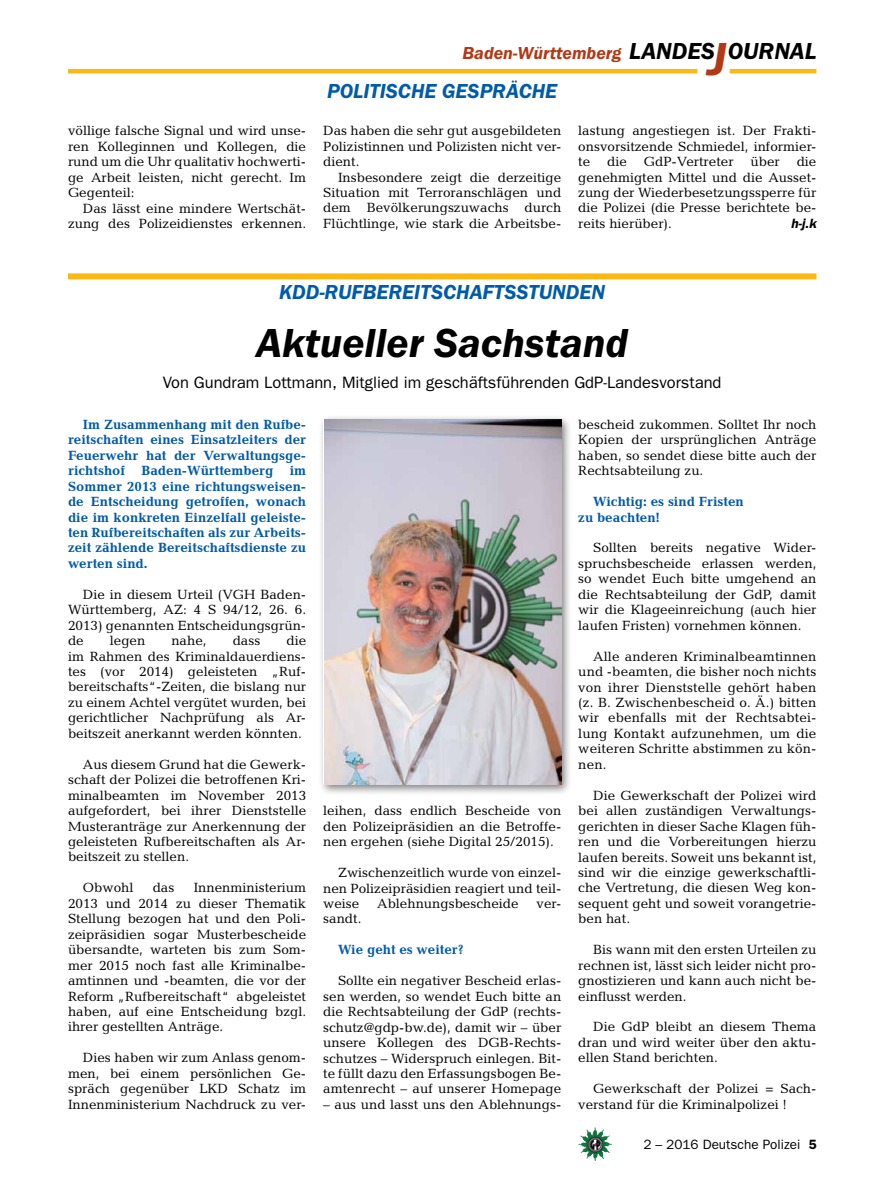
<style>
.page{position:relative;width:893px;height:1191px;background:#fff}
.page>*{position:absolute;margin:0;border:0;box-sizing:border-box;transform-origin:0 0}
.t1{font:italic 600 42px "Franklin Gothic Itc T";color:#000}
.t2{font:italic 600 24px "Franklin Gothic Itc T";color:#000}
.t3{font:italic 600 21px "Franklin Gothic Itc T";color:#005baa}
.t4{font:italic 600 18px "Franklin Gothic Itc T";color:#b33916}
.t5{font:16.5px "Franklin Gothic";color:#000}
.t6{font:13.5px/15.5px "Candida";color:#000;text-align:justify}
.t7{font:700 13.5px/15.5px "Candida";color:#005baa;text-align:justify}
.t8{font:13.5px "Franklin Gothic";color:#000}
.t9{font:italic 600 13.5px "Franklin Gothic";color:#000}
.s1{font-size:48px;color:#b33916}
.s2{font-weight:600}
</style>
<div class="page">
<img style="left:578px;top:1127px;width:17px;height:25px">
<hr style="left:730px;top:69px;width:86px;height:4px;background:#fdb913">
<hr style="left:68px;top:69px;width:629px;height:4px;background:#fdb913">
<div style="left:318px;top:414px;width:254px;height:382px;background:#000;opacity:.5"></div>
<img style="left:325px;top:420px;width:236px;height:364px">
<div style="left:68px;top:273px;width:748px;height:6px;background:#fdb913"></div>
<p class="t6" style="left:68px;top:123px;width:240px">völlige falsche Signal und wird unse&shy;ren Kolleginnen und Kollegen, die rund um die Uhr qualitativ hochwerti&shy;ge Arbeit leisten, nicht gerecht. Im Gegenteil:</p>
<p class="t6" style="left:68px;top:200px;width:240px;text-align:right">Das lässt eine mindere Wertschät&shy;zung des Polizeidienstes erkennen.</p>
<h3 class="t4" style="left:462px;top:42px;width:160px">BADEN-WÜRTTEMBERG</h3>
<h3 class="t3" style="left:327px;top:79px;width:142px">POLITISCHE GESPR</h3>
<h3 class="t3" style="left:506px;top:79px;width:52px">ÄCHE</h3>
<h2 class="t2" style="left:629px;top:37px;width:189px">LANDES<span class="s1">J</span>OURNAL</h2>
<p class="t6" style="left:323px;top:123px;width:240px">Das haben die sehr gut ausgebildeten Polizistinnen und Polizisten nicht ver&shy;dient.</p>
<p class="t6" style="left:323px;top:169px;width:240px;text-indent:15px">Insbesondere zeigt die derzeitige Situation mit Terroranschlägen und dem Bevölkerungszuwachs durch Flüchtlinge, wie stark die Arbeitsbe-</p>
<p class="t6" style="left:578px;top:123px;width:240px">lastung angestiegen ist. Der Frakti&shy;onsvorsitzende Schmiedel, informier&shy;te</p>
<p class="t6" style="left:578px;top:154px;width:240px;text-indent:218px">die genehmigten Mittel und die Ausset&shy;zung der Wiederbesetzungssperre für die Polizei (die Presse berichtete be&shy;reits hierüber).</p>
<p class="t6" style="left:607px;top:154px;width:21px">die</p>
<p class="t6" style="left:644px;top:154px;width:91px">GdP-Vertreter</p>
<p class="t6" style="left:750px;top:154px;width:31px">über</p>
<p class="t9" style="left:791px;top:215px;width:27px">h-j.k</p>
<h3 class="t3" style="left:279px;top:280px;width:73px">KDD-RUFBERE</h3>
<h3 class="t3" style="left:414px;top:280px;width:139px">ITSCHAFTSS TUNDEN</h3>
<h1 class="t1" style="left:256px;top:318px;width:374px">AKTUELLER SACHSTAND</h1>
<p class="t5" style="left:163px;top:373px;width:560px">Von Gundram Lottmann, Mitglied im geschäftsführenden GdP-Landesvorstand</p>
<p class="t7" style="left:68px;top:416px;width:240px;text-indent:15px">Im Zusammenhang mit den Rufbe&shy;reitschaften eines Einsatzleiters der Feuerwehr hat der Verwaltungsge&shy;richtshof Baden-Württemberg im Sommer 2013 eine richtungsweisen&shy;de Entscheidung getroffen, wonach die im konkreten Einzelfall geleiste&shy;ten Rufbereitschaften als zur Arbeits&shy;zeit zählende Bereitschaftsdienste zu werten sind.</p>
<p class="t6" style="left:68px;top:586px;width:240px;text-indent:15px">Die in diesem Urteil (VGH Baden-Württemberg, AZ: 4 S 94/12, 26. 6.<br>2013) genannten Entscheidungsgrün&shy;de</p>
<p class="t6" style="left:68px;top:633px;width:240px;text-indent:218px">die im Rahmen des Kriminaldauerdiens&shy;tes (vor 2014) geleisteten „Ruf&shy;bereitschafts“-Zeiten, die bislang nur zu einem Achtel vergütet wurden, bei gerichtlicher Nachprüfung als Ar&shy;beitszeit anerkannt werden könnten.</p>
<p class="t6" style="left:68px;top:756px;width:240px;text-indent:15px">Aus diesem Grund hat die Gewerk&shy;schaft der Polizei die betroffenen Kri&shy;minalbeamten im November 2013 aufgefordert, bei ihrer Dienststelle Musteranträge zur Anerkennung der geleisteten Rufbereitschaften als Ar&shy;beitszeit zu stellen.</p>
<p class="t6" style="left:83px;top:880px;width:52px">Obwohl</p>
<p class="t6" style="left:153px;top:880px;width:23px">das</p>
<p class="t6" style="left:110px;top:633px;width:37px">legen</p>
<p class="t6" style="left:171px;top:633px;width:37px">nahe,</p>
<p class="t6" style="left:233px;top:633px;width:29px">dass</p>
<p class="t6" style="left:68px;top:880px;width:240px;text-indent:126px">Innenministerium 2013 und 2014 zu dieser Thematik Stellung bezogen hat und den Poli&shy;zeipräsidien sogar Musterbescheide übersandte, warteten bis zum Som&shy;mer 2015 noch fast alle Kriminalbe&shy;amtinnen und -beamten, die vor der Reform „Rufbereitschaft“ abgeleistet haben, auf eine Entscheidung bzgl. ihrer gestellten Anträge.</p>
<p class="t6" style="left:68px;top:1050px;width:240px;text-indent:15px">Dies haben wir zum Anlass genom&shy;men, bei einem persönlichen Ge&shy;spräch gegenüber LKD Schatz im Innenministerium Nachdruck zu ver-</p>
<p class="t6" style="left:323px;top:803px;width:240px">leihen, dass endlich Bescheide von den Polizeipräsidien an die Betroffe&shy;nen ergehen (siehe Digital 25/2015).</p>
<p class="t6" style="left:323px;top:865px;width:240px;text-indent:15px">Zwischenzeitlich wurde von einzel&shy;nen Polizeipräsidien reagiert und teil&shy;weise</p>
<p class="t6" style="left:377px;top:895px;width:143px">Ablehnungsbescheide</p>
<p class="t6" style="left:536px;top:895px;width:26px">ver-</p>
<p class="t6" style="left:323px;top:911px;width:40px">sandt.</p>
<p class="t7" style="left:338px;top:942px;width:127px">Wie geht es weiter?</p>
<p class="t6" style="left:323px;top:973px;width:240px;text-indent:15px">Sollte ein negativer Bescheid erlas&shy;sen werden, so wendet Euch bitte an die Rechtsabteilung der GdP (rechts&shy;schutz@gdp-bw.de), damit wir – über unsere Kollegen des DGB-Rechts&shy;schutzes – Widerspruch einlegen. Bit&shy;te füllt dazu den Erfassungsbogen Be&shy;amtenrecht – auf unserer Homepage</p>
<p class="t6" style="left:323px;top:1096px;width:240px">– aus und lasst uns den Ablehnungs-</p>
<p class="t6" style="left:578px;top:416px;width:240px">bescheid zukommen. Solltet Ihr noch Kopien der ursprünglichen Anträge haben, so sendet diese bitte auch der Rechtsabteilung zu.</p>
<p class="t7" style="left:578px;top:494px;width:167px;text-indent:15px">Wichtig: es sind Fristen zu beachten!</p>
<p class="t6" style="left:578px;top:540px;width:240px;text-indent:15px">Sollten bereits negative Wider&shy;spruchsbescheide erlassen werden, so wendet Euch bitte umgehend an die Rechtsabteilung der GdP, damit wir die Klageeinreichung (auch hier laufen Fristen) vornehmen können.</p>
<p class="t6" style="left:578px;top:648px;width:240px;text-indent:15px">Alle anderen Kriminalbeamtinnen und -beamten, die bisher noch nichts von ihrer Dienststelle gehört haben (z. B. Zwischenbescheid o. Ä.) bitten wir ebenfalls mit der Rechtsabtei&shy;lung Kontakt aufzunehmen, um die weiteren Schritte abstimmen zu kön&shy;nen.</p>
<p class="t6" style="left:578px;top:787px;width:240px;text-indent:15px">Die Gewerkschaft der Polizei wird bei allen zuständigen Verwaltungs&shy;gerichten in dieser Sache Klagen füh&shy;ren und die Vorbereitungen hierzu laufen bereits. Soweit uns bekannt ist, sind wir die einzige gewerkschaftli&shy;che Vertretung, die diesen Weg kon&shy;sequent geht und soweit vorangetrie&shy;ben hat.</p>
<p class="t6" style="left:578px;top:942px;width:240px;text-indent:15px">Bis wann mit den ersten Urteilen zu rechnen ist, lässt sich leider nicht pro&shy;gnostizieren und kann auch nicht be&shy;einflusst werden.</p>
<p class="t6" style="left:578px;top:1019px;width:240px;text-indent:15px">Die GdP bleibt an diesem Thema dran und wird weiter über den aktu&shy;ellen Stand berichten.</p>
<p class="t6" style="left:578px;top:1081px;width:240px;text-indent:15px">Gewerkschaft der Polizei = Sach&shy;verstand für die Kriminalpolizei !</p>
<p class="t8" style="left:643px;top:1136px;width:175px">2 – 2016 Deutsche Polizei <span class="s2">5</span></p>
</div>
